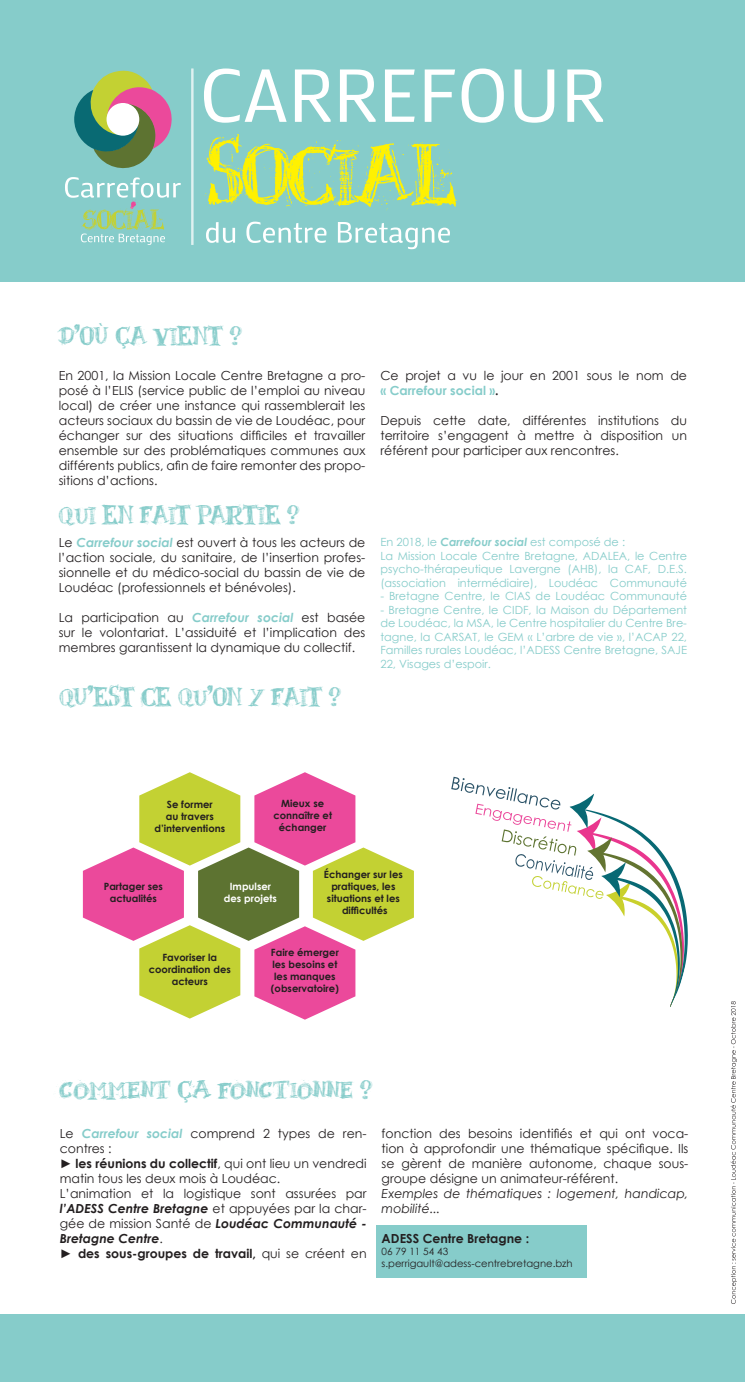
<style>
.page{position:relative;width:745px;height:1382px;background:#fff}
.page>*{position:absolute;margin:0;border:0;box-sizing:border-box;transform-origin:0 0}
.t1{font:27.5px "Black Board";color:#86ccca}
.t2{font:12.5px/15px "Century Gothic";color:#231f20;text-align:justify}
.t3{font:italic 12.5px/15px "Century Gothic";color:#231f20}
.t4{font:700 12.5px "Century Gothic";color:#231f20}
.t5{font:11.25px/13.5px "Century Gothic";color:#86ccca}
.t6{font:700 10px/12px "Century Gothic";color:#231f20;text-align:center}
.t7{font:10px/12px "Century Gothic";color:#231f20}
.t8{font:700 10px/12px "Century Gothic";color:#fff;text-align:center}
.s1{font-weight:700;color:#86ccca}
.s2{font-weight:700}
.s3{font-weight:700;font-style:italic;color:#86ccca}
.s4{font-weight:700;font-style:italic}
</style>
<div class="page">
<div style="left:375px;top:1225px;width:211px;height:53px;background:#86ccca"></div>
<div style="left:0;top:0;width:744px;height:282px;background:#86ccca"></div>
<div style="left:0;top:1315px;width:744px;height:67px;background:#86ccca"></div>
<svg style="left:204px;top:69px;width:398px;height:54px"></svg>
<svg style="left:204px;top:134px;width:253px;height:76px"></svg>
<svg style="left:206px;top:222px;width:243px;height:27px"></svg>
<svg style="left:83px;top:772px;width:330px;height:248px"></svg>
<svg style="left:451px;top:777px;width:236px;height:230px"></svg>
<svg style="left:730px;top:1001px;width:6px;height:303px"></svg>
<svg style="left:74px;top:70px;width:98px;height:99px"></svg>
<div style="left:106px;top:103px;width:33px;height:33px;background:#fff;border-radius:50%"></div>
<svg style="left:65px;top:177px;width:116px;height:68px"></svg>
<hr style="left:192px;top:69px;width:1px;height:176px;background:#fff">
<hr style="left:191px;top:69px;width:1px;height:176px;background:#fff">
<h1 class="t1" style="left:59px;top:322px;width:184px">D'OÙ ÇA VIENT ?</h1>
<p class="t2" style="left:59px;top:367px;width:308px">En 2001, la Mission Locale Centre Bretagne a pro&shy;posé à l’ELIS (service public de l’emploi au niveau local) de créer une instance qui rassemblerait les acteurs sociaux du bassin de vie de Loudéac, pour échanger sur des situations difficiles et travailler ensemble sur des problématiques communes aux différents publics, afin de faire remonter des propo&shy;sitions d’actions.</p>
<p class="t2" style="left:380px;top:367px;width:308px">Ce projet a vu le jour en 2001 sous le nom de <span class="s1">« Carrefour social »</span><span class="s2">.</span></p>
<p class="t2" style="left:380px;top:412px;width:308px">Depuis cette date, différentes institutions du territoire s’engagent à mettre à disposition un référent pour participer aux rencontres.</p>
<h1 class="t1" style="left:59px;top:501px;width:241px">QUI EN FAIT PARTIE ?</h1>
<p class="t2" style="left:59px;top:535px;width:308px">Le <span class="s3">Carrefour social</span> est ouvert à tous les acteurs de l’action sociale, du sanitaire, de l’insertion profes&shy;sionnelle et du médico-social du bassin de vie de Loudéac (professionnels et bénévoles).</p>
<p class="t2" style="left:59px;top:610px;width:308px">La participation au <span class="s3">Carrefour social</span> est basée sur le volontariat. L’assiduité et l’implication des membres garantissent la dynamique du collectif.</p>
<h1 class="t1" style="left:60px;top:683px;width:282px">QU'EST CE QU'ON Y FAIT ?</h1>
<p class="t5" style="left:380px;top:535px;width:308px">En 2018, le <span class="s4">Carrefour social</span> est composé de :<br>La Mission Locale Centre Bretagne, ADALEA, le Centre psycho-thérapeutique Lavergne (AHB), la CAF, D.E.S. (association intermédiaire), Loudéac Communauté</p>
<p class="t5" style="left:380px;top:589px;width:308px">- Bretagne Centre, le CIAS de Loudéac Communauté</p>
<p class="t5" style="left:380px;top:603px;width:308px;text-align:justify">- Bretagne Centre, le CIDF, la Maison du Département de Loudéac, la MSA, le Centre hospitalier du Centre Bre&shy;tagne, la CARSAT, le GEM « L’arbre de vie », l’ACAP 22, Familles rurales Loudéac, l’ADESS Centre Bretagne, SAJE 22, Visages d’espoir.</p>
<p class="t6" style="left:154px;top:798px;width:72px">Se former<br>au travers d’interventions</p>
<p class="t6" style="left:273px;top:796px;width:60px">Mieux se connaître et échanger</p>
<p class="t6" style="left:104px;top:880px;width:61px">Partager ses actualités</p>
<p class="t8" style="left:224px;top:880px;width:54px">Impulser des projets</p>
<p class="t6" style="left:324px;top:868px;width:80px">Échanger sur les pratiques, les situations et les difficultés</p>
<p class="t6" style="left:149px;top:951px;width:84px">Favoriser la coordination des acteurs</p>
<p class="t6" style="left:270px;top:946px;width:70px">Faire émerger les besoins et les manques (observatoire)</p>
<h1 class="t1" style="left:60px;top:1076px;width:313px">COMMENT ÇA FONCTIONNE ?</h1>
<p class="t2" style="left:60px;top:1126px;width:308px;text-align:left">Le <span class="s3">Carrefour social</span> comprend 2 types de ren&shy;contres :<br>► <span class="s2">les réunions du collectif</span>, qui ont lieu un vendredi matin tous les deux mois à Loudéac.<br>L’animation et la logistique sont assurées par <span class="s4">l’ADESS Centre Bretagne</span> et appuyées par la char&shy;gée de mission Santé de <span class="s4">Loudéac Communauté - Bretagne Centre</span>.<br>► <span class="s2">des sous-groupes de travail,</span> qui se créent en</p>
<p class="t2" style="left:381px;top:1126px;width:308px">fonction des besoins identifiés et qui ont voca&shy;tion à approfondir une thématique spécifique. Ils se gèrent de manière autonome, chaque sous&shy;groupe désigne un animateur-référent.</p>
<p class="t3" style="left:381px;top:1186px;width:308px">Exemples de thématiques : logement, handicap, mobilité...</p>
<p class="t4" style="left:381px;top:1229px;width:149px">ADESS Centre Bretagne :</p>
<p class="t7" style="left:381px;top:1245px;width:192px">06 79 11 54 43 s.perrigault@adess-centrebretagne.bzh</p>
</div>
